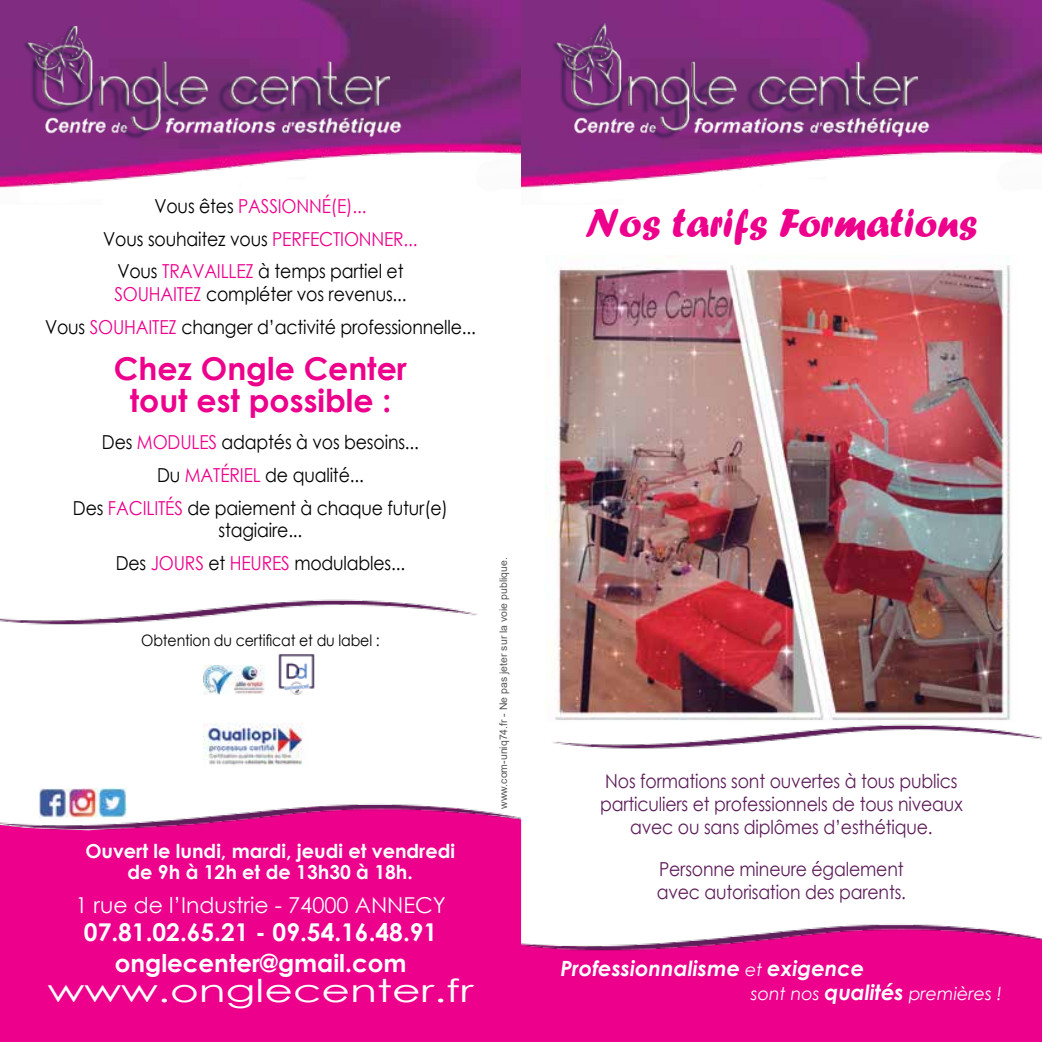
<style>
.page{position:relative;width:1042px;height:1042px;background:#fff}
.page>*{position:absolute;margin:0;border:0;box-sizing:border-box;transform-origin:0 0}
.t1{font:42px "Forte";color:#ec008c}
.t2{font:700 31.5px/31.5px "Century Gothic";color:#ec008c;text-align:center}
.t3{font:31.5px "Century Gothic";color:#fff;scale:1.4 1}
.t4{font:700 24.5px/30.4px "Century Gothic";color:#fff;text-align:center}
.t5{font:21.88px "Century Gothic";color:#fff}
.t6{font:italic 700 21px "Century Gothic";color:#fff}
.t7{font:19.25px/32.7px "Century Gothic";letter-spacing:-.01em;color:#000;text-align:center;scale:.9 1}
.t8{font:19.25px/22.8px "Century Gothic";letter-spacing:-.01em;color:#5d1d5a;text-align:center;scale:.9 1}
.t9{font:700 19.25px/21px "Century Gothic";color:#fff;text-align:center}
.t10{font:19.25px "Century Gothic";color:#ec008c;scale:.9 1}
.t11{font:italic 17.5px "Century Gothic";color:#fff}
.t12{font:15.75px "Century Gothic";letter-spacing:-.01em;color:#000;scale:.9 1}
.t13{font:10.5px "Arial";color:#58595b}
.s1{color:#ec008c}
.s2{font-weight:400;font-size:17.5px}
.s3{font-weight:700;font-size:21px}
</style>
<div class="page">
<div style="left:0;top:833px;width:521px;height:209px;background:#ec008c"></div>
<img style="left:0;top:0;width:1042px;height:188px">
<img style="left:20px;top:27px;width:387px;height:117px">
<img style="left:0;top:801px;width:521px;height:32px">
<div style="left:521px;top:953px;width:521px;height:89px;background:#ec008c"></div>
<img style="left:548px;top:23px;width:388px;height:121px">
<img style="left:521px;top:921px;width:521px;height:32px">
<img style="left:204px;top:665px;width:60px;height:30px">
<img style="left:278px;top:654px;width:37px;height:41px">
<img style="left:0;top:599px;width:478px;height:26px">
<img style="left:40px;top:789px;width:87px;height:28px">
<img style="left:546px;top:255px;width:464px;height:465px">
<img style="left:203px;top:724px;width:100px;height:41px">
<img style="left:553px;top:724px;width:489px;height:25px">
<p class="t7" style="left:103px;top:189px;width:351px">Vous êtes <span class="s1">PASSIONNÉ(E)...<br></span>Vous souhaitez vous <span class="s1">PERFECTIONNER...<br></span>Vous <span class="s1">TRAVAILLEZ</span> à temps partiel et</p>
<p class="t10" style="left:114px;top:281px;width:62px">souhaitez</p>
<p class="t7" style="left:45px;top:277px;width:480px;text-align:left;text-indent:161px">compléter vos revenus...<br>Vous <span class="s1">SOUHAITEZ</span> changer d’activité professionnelle...</p>
<h2 class="t2" style="left:114px;top:351px;width:294px">Chez Ongle Center tout est possible :</h2>
<p class="t7" style="left:73px;top:426px;width:418px">Des <span class="s1">MODU LES</span> adaptés à vos besoins...<br>Du <span class="s1">MATÉRIEL</span> de qualité...<br>Des <span class="s1">FACILITÉS</span> de paiement à chaque futur(e)</p>
<p class="t7" style="left:116px;top:514px;width:323px">stagiaire...<br>Des <span class="s1">JOU RS</span> et <span class="s1">H EU RES</span> modulables...</p>
<p class="t12" style="left:141px;top:629px;width:267px">Obtention du certificat et du label :</p>
<p class="t9" style="left:85px;top:840px;width:371px">Ouvert le lundi, mardi, jeudi et vendredi de 9h à 12h et de 13h30 à 18h.</p>
<p class="t5" style="left:75px;top:890px;width:372px">1 rue de l’Industrie - 74000 ANNECY</p>
<p class="t4" style="left:84px;top:916px;width:355px">07.81.02.65.21 - 09.54.16.48.91 onglecenter@gmail.com</p>
<h2 class="t3" style="left:48px;top:969px;width:305px">www.onglecenter.fr</h2>
<p class="t13" style="left:496px;top:809px;width:253px;rotate:-90deg">www.com-uniq74.fr - Ne pas jeter sur la voie publique.</p>
<h1 class="t1" style="left:585px;top:199px;width:394px">Nos tarifs Formations</h1>
<p class="t8" style="left:600px;top:769px;width:404px">Nos formations sont ouvertes à tous publics particuliers et professionnels de tous niveaux avec ou sans diplômes d’esthétique.</p>
<p class="t8" style="left:657px;top:858px;width:278px;text-align:left">Personne mineure également avec autorisation des parents.</p>
<p class="t6" style="left:560px;top:952px;width:305px">Professionnalisme <span class="s2">et</span> exigence</p>
<p class="t11" style="left:751px;top:981px;width:253px">sont nos <span class="s3">qualités</span> premières !</p>
</div>
